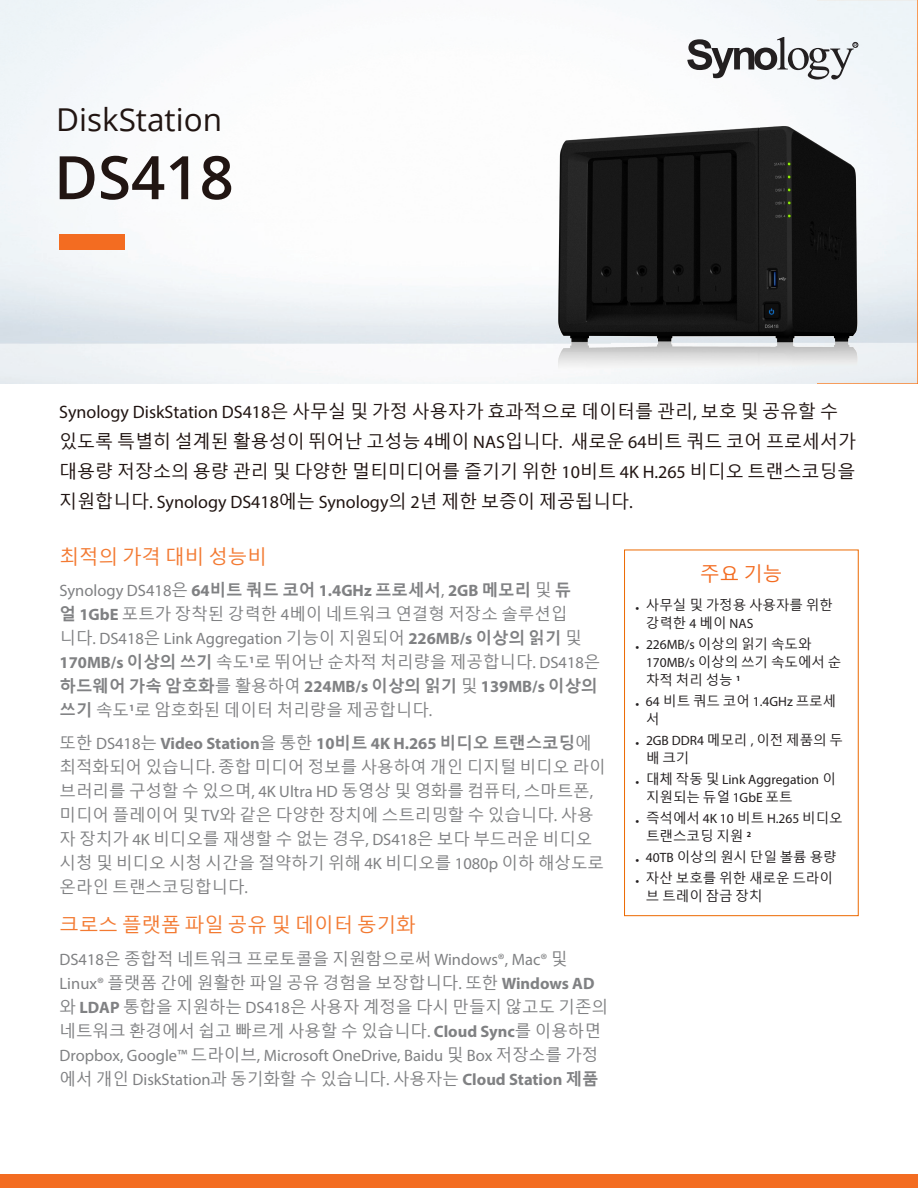
<style>
.page{position:relative;width:918px;height:1188px;background:#fff}
.page>*{position:absolute;margin:0;border:0;box-sizing:border-box;transform-origin:0 0}
.Model_Name{font:600 60px "Open Sans";color:#211512}
.Product_Type{font:31.5px "Open Sans";color:#211512}
.Chapter_Title_1{font:19.5px "Malgun Gothic";color:#f37a32}
.Selling_Title{font:19.5px "Malgun Gothic";color:#f36c21}
.Introduction{font:18px/30px "Malgun Gothic";color:#211512}
.Body_Content{font:16.5px/24px "Malgun Gothic";color:#808183}
.t1{font:13.5px/18px "Malgun Gothic";color:#231f20}
.t2{font:13.5px/18px "Myriad Pro";color:#231f20}
.s1{font-family:"Myriad Pro"}
.s2{font-family:"Myriad Pro";font-weight:700}
.s3{font-weight:700}
.s4{font-family:"Malgun Gothic"}
</style>
<div class="page">
<div style="left:0;top:1174px;width:918px;height:14px;background:#f36c21"></div>
<svg style="left:687px;top:37px;width:171px;height:43px"></svg>
<div style="left:59px;top:234px;width:66px;height:16px;background:#f36c21"></div>
<div style="left:624px;top:550px;width:234px;height:366px;border:1px solid #ec6900"></div>
<img style="left:557px;top:124px;width:301px;height:253px">
<p class="Product_Type" style="left:56px;top:98px;width:167px">DiskStation</p>
<p class="Model_Name" style="left:54px;top:136px;width:181px">DS418</p>
<p class="Introduction" style="left:59px;top:397px;width:798px"><span class="s1">Synology DiskStation DS418</span>은 사무실 및 가정 사용자가 효과적으로 데이터를 관리<span class="s1">,</span> 보호 및 공유할 수 있도록 특별히 설계된 활용성이 뛰어난 고성능 <span class="s1">4</span>베이 <span class="s1">NAS</span>입니다<span class="s1">.</span> 새로운 <span class="s1">64</span>비트 쿼드 코어 프로세서가 대용량 저장소의 용량 관리 및 다양한 멀티미디어를 즐기기 위한 <span class="s1">10</span>비트 <span class="s1">4K H.265</span> 비디오 트랜스코딩을 지원합니다<span class="s1">. Synology DS418</span>에는 <span class="s1">Synology</span>의 <span class="s1">2</span>년 제한 보증이 제공됩니다<span class="s1">.</span></p>
<p class="Chapter_Title_1" style="left:60px;top:546px;width:209px">최적의 가격 대비 성능비</p>
<p class="Body_Content" style="left:60px;top:579px;width:542px"><span class="s1">Synology DS418</span>은 <span class="s2">64</span><span class="s3">비트 쿼드 코어</span> <span class="s2">1.4GHz</span> <span class="s3">프로세서</span><span class="s1">,</span> <span class="s2">2GB</span> <span class="s3">메모리</span> 및 <span class="s3">듀<br>얼</span> <span class="s2">1GbE</span> 포트가 장착된 강력한 <span class="s1">4</span>베이 네트워크 연결형 저장소 솔루션입 니다<span class="s1">. DS418</span>은 <span class="s1">Link Aggregation</span> 기능이 지원되어 <span class="s2">226MB/s</span> <span class="s3">이상의 읽기</span> 및 <span class="s2">170MB/s</span> <span class="s3">이상의 쓰기</span> 속도<sup>1</sup>로 뛰어난 순차적 처리량을 제공합니다<span class="s1">. DS418</span>은 <span class="s3">하드웨어 가속 암호화</span>를 활용하여 <span class="s2">224MB/s</span> <span class="s3">이상의 읽기</span> 및 <span class="s2">139MB/s</span> <span class="s3">이상의 쓰기</span> 속도<sup>1</sup>로 암호화된 데이터 처리량을 제공합니다<span class="s1">.</span></p>
<p class="Body_Content" style="left:60px;top:731px;width:548px">또한 <span class="s1">DS418</span>는 <span class="s2">Video Station</span>을 통한 <span class="s2">10</span><span class="s3">비트</span> <span class="s2">4K H.265</span> <span class="s3">비디오 트랜스코딩</span>에 최적화되어 있습니다<span class="s1">.</span> 종합 미디어 정보를 사용하여 개인 디지털 비디오 라이 브러리를 구성할 수 있으며<span class="s1">, 4K Ultra HD</span> 동영상 및 영화를 컴퓨터<span class="s1">,</span> 스마트폰<span class="s1">, </span>미디어 플레이어 및 <span class="s1">TV</span>와 같은 다양한 장치에 스트리밍할 수 있습니다<span class="s1">.</span> 사용 자 장치가 <span class="s1">4K</span> 비디오를 재생할 수 없는 경우<span class="s1">, DS418</span>은 보다 부드러운 비디오 시청 및 비디오 시청 시간을 절약하기 위해 <span class="s1">4K</span> 비디오를 <span class="s1">1080p</span> 이하 해상도로 온라인 트랜스코딩합니다<span class="s1">.</span></p>
<p class="Chapter_Title_1" style="left:60px;top:914px;width:358px">크로스 플랫폼 파일 공유 및 데이터 동기화</p>
<p class="Body_Content" style="left:60px;top:947px;width:550px"><span class="s1">DS418</span>은 종합적 네트워크 프로토콜을 지원함으로써 <span class="s1">Windows®, Mac®</span> 및 <span class="s1">Linux®</span> 플랫폼 간에 원활한 파일 공유 경험을 보장합니다<span class="s1">.</span> 또한 <span class="s2">Windows AD </span>와 <span class="s2">LDAP</span> 통합을 지원하는 <span class="s1">DS418</span>은 사용자 계정을 다시 만들지 않고도 기존의 네트워크 환경에서 쉽고 빠르게 사용할 수 있습니다<span class="s1">.</span> <span class="s2">Cloud Sync</span>를 이용하면 <span class="s1">Dropbox, Google™</span> 드라이브<span class="s1">, Microsoft OneDrive, Baidu</span> 및 <span class="s1">Box</span> 저장소를 가정 에서 개인 <span class="s1">DiskStation</span>과 동기화할 수 있습니다<span class="s1">.</span> 사용자는 <span class="s2">Cloud Station</span> <span class="s3">제품</span></p>
<p class="Selling_Title" style="left:700px;top:563px;width:84px">주요 기능</p>
<p class="t1" style="left:646px;top:597px;width:188px;text-indent:-11px"><span class="s1">•</span> 사무실 및 가정용 사용자를 위한 강력한 <span class="s1">4</span> 베이 <span class="s1">NAS</span></p>
<p class="t1" style="left:646px;top:636px;width:197px;text-indent:-11px"><span class="s1">• 226MB/s</span> 이상의 읽기 속도와<br><span class="s1">170MB/s</span> 이상의 쓰기 속도에서 순 차적처리성능 <sup>1</sup></p>
<p class="t1" style="left:646px;top:693px;width:192px;text-indent:-11px"><span class="s1">• 64</span> 비트 쿼드 코어 <span class="s1">1.4GHz</span> 프로세 서</p>
<p class="t1" style="left:646px;top:732px;width:199px;text-indent:-11px"><span class="s1">• 2GB DDR4</span> 메모리 <span class="s1">,</span> 이전 제품의 두 배크기</p>
<p class="t2" style="left:646px;top:770px;width:191px;text-indent:-11px">• <span class="s4">대체 작동 및</span> Link Aggregation <span class="s4">이 지원되는 듀얼</span> 1GbE <span class="s4">포트</span></p>
<p class="t1" style="left:646px;top:809px;width:198px;text-indent:-11px"><span class="s1">•</span> 즉석에서 <span class="s1">4K 10</span> 비트 <span class="s1">H.265</span> 비디오 트랜스코딩 지원 <sup>2</sup></p>
<p class="t1" style="left:635px;top:848px;width:203px"><span class="s1">• 40TB</span> 이상의 원시 단일 볼륨 용량</p>
<p class="t1" style="left:646px;top:869px;width:188px;text-indent:-11px"><span class="s1">•</span> 자산 보호를 위한 새로운 드라이 브 트레이 잠금 장치</p>
</div>
